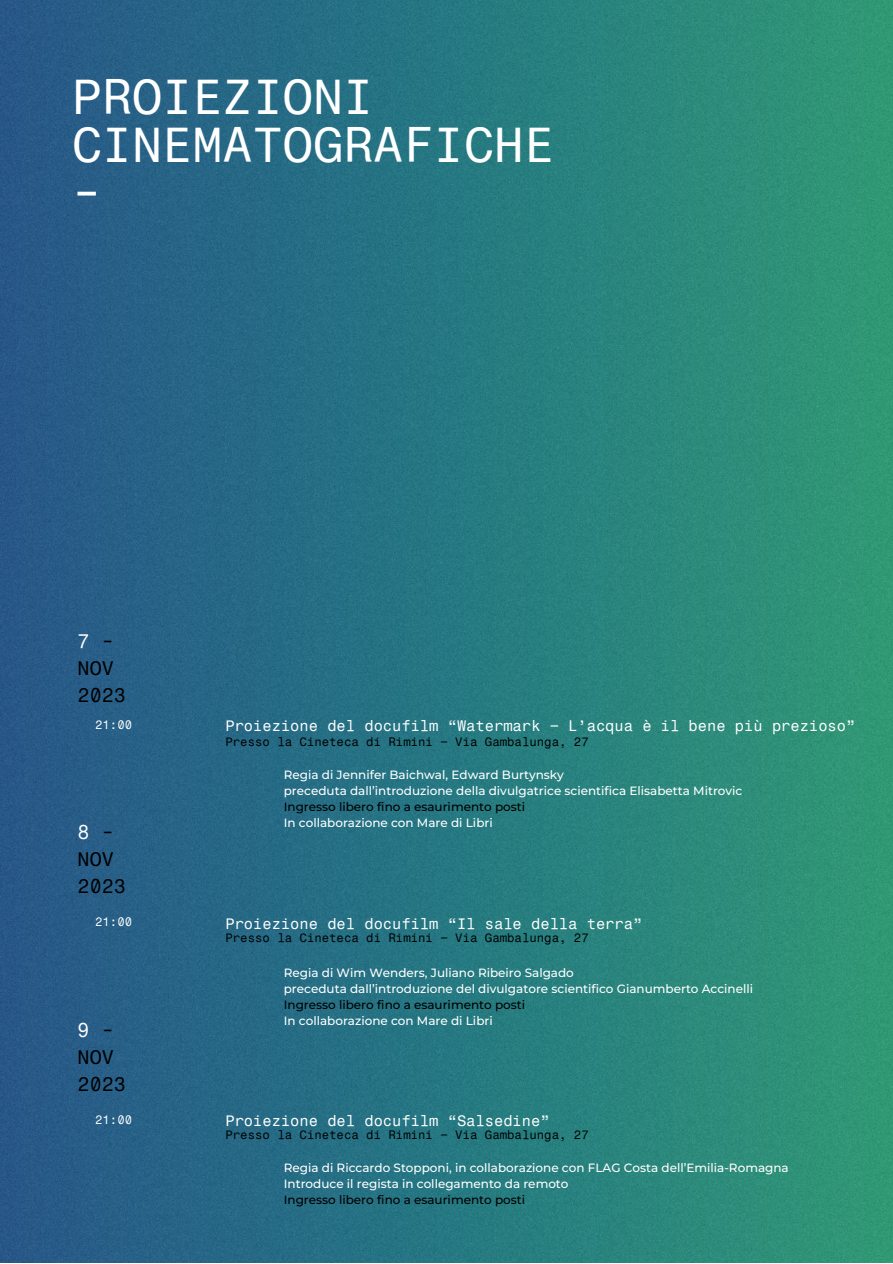
<style>
.page{position:relative;width:893px;height:1264px;background:#fff}
.page>*{position:absolute;margin:0;border:0;box-sizing:border-box;transform-origin:0 0}
.t1{font:48.75px "Fragment Mono";color:#fff}
.t2{font:19.5px "Fragment Mono";color:#000}
.t3{font:19.5px "Fragment Mono";color:#fff}
.t4{font:15px "Fragment Mono";color:#fff}
.t5{font:500 12px "Montserrat";color:#fff}
.t6{font:12px "Fragment Mono";color:#000}
.t7{font:500 12px "Montserrat";color:#000}
.t8{font:12px "Fragment Mono";color:#fff}
.s1{color:#000}
</style>
<div class="page">
<img style="left:0;top:0;width:892px;height:1262px">
<p class="t1" style="left:72px;top:67px;width:303px">PROIEZIONI</p>
<p class="t1" style="left:72px;top:115px;width:484px">CINEMATOGRAFICHE</p>
<p class="t1" style="left:72px;top:163px;width:32px">-</p>
<p class="t3" style="left:78px;top:630px;width:38px">7 <span class="s1">-</span></p>
<p class="t2" style="left:78px;top:656px;width:38px">NOV</p>
<p class="t2" style="left:78px;top:683px;width:50px">2023</p>
<p class="t8" style="left:95px;top:717px;width:39px">21:00</p>
<p class="t4" style="left:225px;top:717px;width:631px">Proiezione del docufilm “Watermark – L’acqua è il bene più prezioso”</p>
<p class="t6" style="left:225px;top:735px;width:365px">Presso la Cineteca di Rimini – Via Gambalunga, 27</p>
<p class="t5" style="left:284px;top:767px;width:282px">Regia di Jennifer Baichwal, Edward Burtynsky</p>
<p class="t5" style="left:284px;top:783px;width:460px">preceduta dall’introduzione della divulgatrice scientifica Elisabetta Mitrovic</p>
<p class="t7" style="left:284px;top:799px;width:243px">Ingresso libero fino a esaurimento posti</p>
<p class="t5" style="left:284px;top:815px;width:210px">In collaborazione con Mare di Libri</p>
<p class="t3" style="left:78px;top:820px;width:38px">8 <span class="s1">-</span></p>
<p class="t2" style="left:78px;top:847px;width:38px">NOV</p>
<p class="t2" style="left:78px;top:874px;width:50px">2023</p>
<p class="t8" style="left:95px;top:915px;width:39px">21:00</p>
<p class="t4" style="left:225px;top:914px;width:418px">Proiezione del docufilm “Il sale della terra”</p>
<p class="t6" style="left:225px;top:930px;width:365px">Presso la Cineteca di Rimini – Via Gambalunga, 27</p>
<p class="t5" style="left:284px;top:964px;width:291px">Regia di Wim Wenders, Juliano Ribeiro Salgado</p>
<p class="t5" style="left:284px;top:980px;width:471px">preceduta dall’introduzione del divulgatore scientifico Gianumberto Accinelli</p>
<p class="t7" style="left:284px;top:996px;width:243px">Ingresso libero fino a esaurimento posti</p>
<p class="t5" style="left:284px;top:1012px;width:210px">In collaborazione con Mare di Libri</p>
<p class="t3" style="left:78px;top:1018px;width:38px">9 <span class="s1">-</span></p>
<p class="t2" style="left:78px;top:1045px;width:38px">NOV</p>
<p class="t2" style="left:78px;top:1072px;width:50px">2023</p>
<p class="t8" style="left:95px;top:1112px;width:39px">21:00</p>
<p class="t4" style="left:225px;top:1111px;width:326px">Proiezione del docufilm “Salsedine”</p>
<p class="t6" style="left:225px;top:1127px;width:365px">Presso la Cineteca di Rimini – Via Gambalunga, 27</p>
<p class="t5" style="left:284px;top:1160px;width:506px">Regia di Riccardo Stopponi, in collaborazione con FLAG Costa dell’Emilia-Romagna</p>
<p class="t5" style="left:284px;top:1176px;width:286px">Introduce il regista in collegamento da remoto</p>
<p class="t7" style="left:284px;top:1192px;width:243px">Ingresso libero fino a esaurimento posti</p>
</div>
